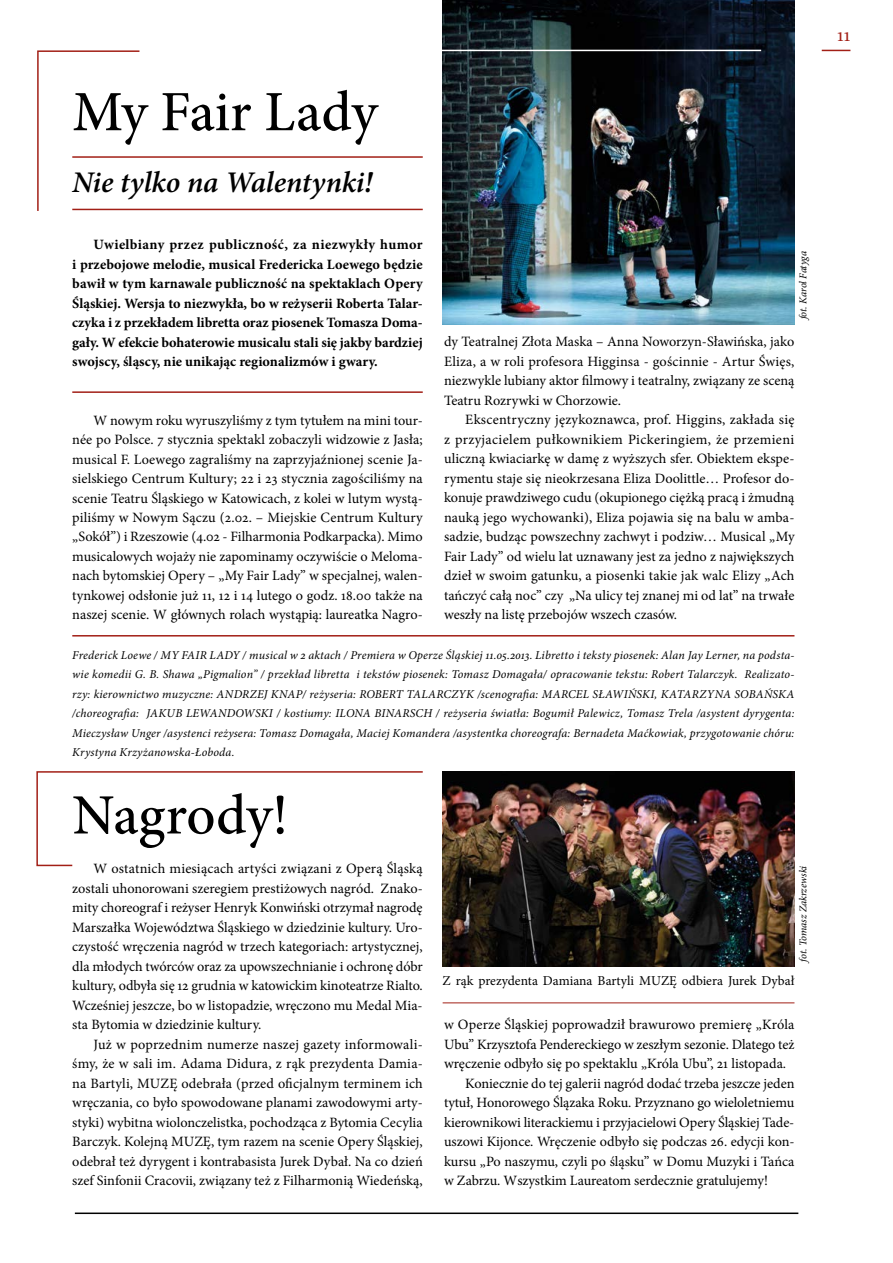
<style>
.page{position:relative;width:893px;height:1263px;background:#fff}
.page>*{position:absolute;margin:0;border:0;box-sizing:border-box;transform-origin:0 0}
.t1{font:500 57px "Minion Pro";letter-spacing:-.005em;color:#000}
.t2{font:italic 600 30px "Minion Pro";letter-spacing:-.005em;color:#000}
.t3{font:19.5px "Minion Pro";color:#a21f16}
.t4{font:14.25px/19.5px "Minion Pro";letter-spacing:-.005em;color:#000;text-align:justify}
.t5{font:700 14.25px/19.5px "Minion Pro";letter-spacing:-.005em;color:#000;text-align:justify}
.t6{font:13.5px "Minion Pro";color:#000}
.t7{font:italic 12px/19.5px "Minion Pro";letter-spacing:.015em;color:#000;text-align:justify}
.t8{font:italic 10.5px "Minion Pro";letter-spacing:-.01em;color:#000}
</style>
<div class="page">
<img style="left:443px;top:0;width:351px;height:325px">
<hr style="left:72px;top:391px;width:351px;height:2px;background:#a21f16">
<hr style="left:72px;top:635px;width:722px;height:1px;background:#a21f16">
<svg style="left:36px;top:771px;width:387px;height:96px"></svg>
<hr style="left:72px;top:209px;width:351px;height:1px;background:#a21f16">
<hr style="left:72px;top:156px;width:351px;height:2px;background:#a21f16">
<svg style="left:37px;top:50px;width:104px;height:161px"></svg>
<svg style="left:822px;top:50px;width:28px;height:1px"></svg>
<hr style="left:433px;top:50px;width:328px;height:1px;background:#fff">
<img style="left:443px;top:771px;width:351px;height:195px">
<hr style="left:443px;top:1003px;width:351px;height:1px;background:#a21f16">
<hr style="left:75px;top:1212px;width:723px;height:2px;background:#000">
<h1 class="t1" style="left:72px;top:73px;width:307px">My Fair Lady</h1>
<h2 class="t2" style="left:72px;top:161px;width:302px">Nie tylko na Walentynki!</h2>
<p class="t5" style="left:72px;top:235px;width:352px;text-indent:21px">Uwielbiany przez publiczność, za niezwykły humor i przebojowe melodie, musical Fredericka Loewego będzie bawił w tym karnawale publiczność na spektaklach Opery Śląskiej. Wersja to niezwykła, bo w reżyserii Roberta Talar&shy;czyka i z przekładem libretta oraz piosenek Tomasza Doma&shy;gały. W efekcie bohaterowie musicalu stali się jakby bardziej swojscy, śląscy, nie unikając regionalizmów i gwary.</p>
<p class="t4" style="left:72px;top:410px;width:352px;text-indent:21px">W nowym roku wyruszyliśmy z tym tytułem na mini tour&shy;née po Polsce. 7 stycznia spektakl zobaczyli widzowie z Jasła; musical F. Loewego zagraliśmy na zaprzyjaźnionej scenie Ja&shy;sielskiego Centrum Kultury; 22 i 23 stycznia zagościliśmy na scenie Teatru Śląskiego w Katowicach, z kolei w lutym wystą&shy;piliśmy w Nowym Sączu (2.02. – Miejskie Centrum Kultury „Sokół”) i Rzeszowie (4.02 - Filharmonia Podkarpacka). Mimo musicalowych wojaży nie zapominamy oczywiście o Meloma&shy;nach bytomskiej Opery – „My Fair Lady” w specjalnej, walen&shy;tynkowej odsłonie już 11, 12 i 14 lutego o godz. 18.00 także na naszej scenie. W głównych rolach wystąpią: laureatka Nagro-</p>
<p class="t8" style="left:796px;top:319px;width:70px;rotate:-90deg">fot. Karol Fatyga</p>
<p class="t4" style="left:444px;top:332px;width:352px">dy Teatralnej Złota Maska – Anna Noworzyn-Sławińska, jako Eliza, a w roli profesora Higginsa - gościnnie - Artur Święs, niezwykle lubiany aktor filmowy i teatralny, związany ze sceną Teatru Rozrywki w Chorzowie.</p>
<p class="t4" style="left:444px;top:410px;width:352px;text-indent:21px">Ekscentryczny językoznawca, prof. Higgins, zakłada się z przyjacielem pułkownikiem Pickeringiem, że przemieni uliczną kwiaciarkę w damę z wyższych sfer. Obiektem ekspe&shy;rymentu staje się nieokrzesana Eliza Doolittle… Profesor do&shy;konuje prawdziwego cudu (okupionego ciężką pracą i żmudną nauką jego wychowanki), Eliza pojawia się na balu w amba&shy;sadzie, budząc powszechny zachwyt i podziw… Musical „My Fair Lady” od wielu lat uznawany jest za jedno z największych dzieł w swoim gatunku, a piosenki takie jak walc Elizy „Ach tańczyć całą noc” czy „Na ulicy tej znanej mi od lat” na trwałe weszły na listę przebojów wszech czasów.</p>
<p class="t7" style="left:72px;top:645px;width:724px">Frederick Loewe / MY FAIR LADY / musical w 2 aktach / Premiera w Operze Śląskiej 11.05.2013. Libretto i teksty piosenek: Alan Jay Lerner, na podsta&shy;wie komedii G. B. Shawa „Pigmalion” / przekład libretta i tekstów piosenek: Tomasz Domagała/ opracowanie tekstu: Robert Talarczyk. Realizato&shy;rzy: kierownictwo muzyczne: ANDRZEJ KNAP/ reżyseria: ROBERT TALARCZYK /scenografia: MARCEL SŁAWIŃSKI, KATARZYNA SOBAŃSKA /choreografia: JAKUB LEWANDOWSKI / kostiumy: ILONA BINARSCH / reżyseria światła: Bogumił Palewicz, Tomasz Trela /asystent dyrygenta:<br>Mieczysław Unger /asystenci reżysera: Tomasz Domagała, Maciej Komandera /asystentka choreografa: Bernadeta Maćkowiak, przygotowanie chóru:<br>Krystyna Krzyżanowska-Łoboda.</p>
<h1 class="t1" style="left:72px;top:777px;width:217px">Nagrody!</h1>
<p class="t4" style="left:72px;top:859px;width:352px;text-indent:21px">W ostatnich miesiącach artyści związani z Operą Śląską zostali uhonorowani szeregiem prestiżowych nagród. Znako&shy;mity choreograf i reżyser Henryk Konwiński otrzymał nagrodę Marszałka Województwa Śląskiego w dziedzinie kultury. Uro&shy;czystość wręczenia nagród w trzech kategoriach: artystycznej, dla młodych twórców oraz za upowszechnianie i ochronę dóbr kultury, odbyła się 12 grudnia w katowickim kinoteatrze Rialto.<br>Wcześniej jeszcze, bo w listopadzie, wręczono mu Medal Mia&shy;sta Bytomia w dziedzinie kultury.</p>
<p class="t4" style="left:72px;top:1034px;width:352px;text-indent:21px">Już w poprzednim numerze naszej gazety informowali&shy;śmy, że w sali im. Adama Didura, z rąk prezydenta Damia&shy;na Bartyli, MUZĘ odebrała (przed oficjalnym terminem ich wręczania, co było spowodowane planami zawodowymi arty&shy;styki) wybitna wiolonczelistka, pochodząca z Bytomia Cecylia Barczyk. Kolejną MUZĘ, tym razem na scenie Opery Śląskiej, odebrał też dyrygent i kontrabasista Jurek Dybał. Na co dzień szef Sinfonii Cracovii, związany też z Filharmonią Wiedeńską,</p>
<p class="t8" style="left:796px;top:962px;width:97px;rotate:-90deg">fot. Tomasz Zakrzewski</p>
<p class="t6" style="left:443px;top:972px;width:353px">Z rąk prezydenta Damiana Bartyli MUZĘ odbiera Jurek Dybał</p>
<p class="t4" style="left:444px;top:1015px;width:352px">w Operze Śląskiej poprowadził brawurowo premierę „Króla</p>
<p class="t4" style="left:444px;top:1034px;width:352px">Ubu” Krzysztofa Pendereckiego w zeszłym sezonie. Dlatego też</p>
<p class="t4" style="left:444px;top:1054px;width:344px">wręczenie odbyło się po spektaklu „Króla Ubu”, 21 listopada.</p>
<p class="t4" style="left:465px;top:1073px;width:331px">Koniecznie do tej galerii nagród dodać trzeba jeszcze jeden</p>
<p class="t4" style="left:444px;top:1093px;width:352px">tytuł, Honorowego Ślązaka Roku. Przyznano go wieloletniemu</p>
<p class="t4" style="left:444px;top:1112px;width:352px">kierownikowi literackiemu i przyjacielowi Opery Śląskiej Tade-</p>
<p class="t4" style="left:444px;top:1132px;width:352px">uszowi Kijonce. Wręczenie odbyło się podczas 26. edycji kon-</p>
<p class="t4" style="left:444px;top:1151px;width:352px">kursu „Po naszymu, czyli po śląsku” w Domu Muzyki i Tańca</p>
<p class="t4" style="left:444px;top:1171px;width:325px">w Zabrzu. Wszystkim Laureatom serdecznie gratulujemy!</p>
<h3 class="t3" style="left:837px;top:22px;width:15px">11</h3>
</div>
